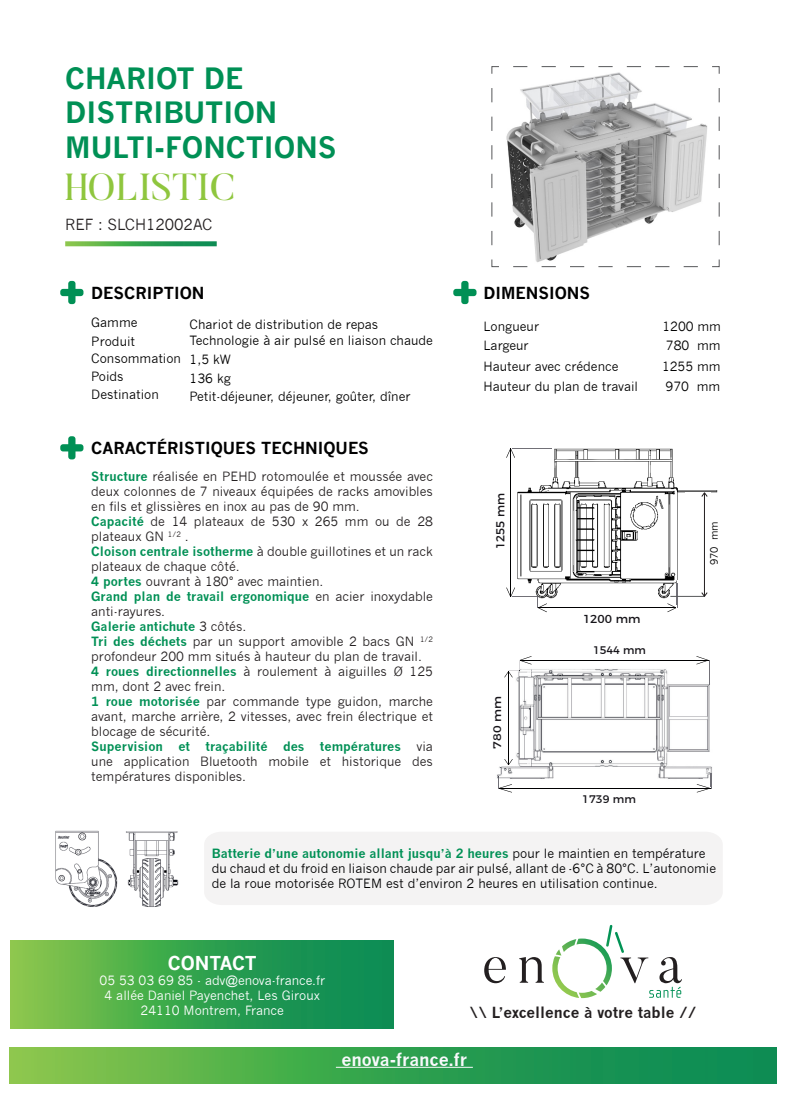
<style>
.page{position:relative;width:787px;height:1095px;background:#fff}
.page>*{position:absolute;margin:0;border:0;box-sizing:border-box;transform-origin:0 0}
.t1{font:37.5px "Butler";color:#8fc63e}
.t2{font:700 28.75px "News Gothic";color:#009055}
.t3{font:700 18.75px "News Gothic";color:#fff}
.t4{font:700 17.5px "News Gothic";color:#f9f9fc}
.t5{font:700 16.25px "News Gothic";color:#000001}
.t6{font:700 15px "News Gothic";color:#231f20}
.t7{font:15px "News Gothic";color:#231f20}
.t8{font:12.5px/15px "News Gothic";color:#231f20}
.t9{font:12.5px/15px "News Gothic";color:#000001}
.t10{font:700 12.5px "News Gothic";color:#009055}
.t11{font:12.5px "News Gothic";color:#fff}
.t12{font:11.62px "Montserrat";color:#17151a}
.t13{font:11px "Montserrat";color:#17151a}
.t14{font:11px "Montserrat";color:#17151a;scale:1.13 1}
.t15{font:10px "News Gothic";color:#000001}
.s1{font-weight:700;color:#009055}
.s2{font-weight:400;color:#231f20}
.s3{font-weight:400;color:#000001}
</style>
<div class="page">
<svg style="left:9px;top:1048px;width:768px;height:36px;background:#3ca54e"></svg>
<svg style="left:11px;top:941px;width:382px;height:88px;background:#3ca54e"></svg>
<svg style="left:65px;top:241px;width:152px;height:5px"></svg>
<div style="left:68px;top:281px;width:7px;height:23px;background:#009055;border-radius:3px"></div>
<div style="left:60px;top:289px;width:23px;height:7px;background:#009055;border-radius:3px"></div>
<svg style="left:484px;top:957px;width:22px;height:26px"></svg>
<svg style="left:519px;top:957px;width:25px;height:26px"></svg>
<svg style="left:552px;top:925px;width:130px;height:73px"></svg>
<svg style="left:491px;top:66px;width:229px;height:201px"></svg>
<img style="left:497px;top:663px;width:215px;height:116px">
<hr style="left:508px;top:671px;width:1px;height:94px;background:#000001">
<svg style="left:504px;top:759px;width:8px;height:6px"></svg>
<hr style="left:499px;top:788px;width:211px;height:1px;background:#000001">
<hr style="left:520px;top:660px;width:188px;height:1px;background:#000001">
<svg style="left:696px;top:656px;width:14px;height:28px"></svg>
<svg style="left:504px;top:656px;width:27px;height:21px"></svg>
<svg style="left:498px;top:776px;width:14px;height:16px"></svg>
<svg style="left:696px;top:774px;width:16px;height:18px"></svg>
<img style="left:506px;top:448px;width:212px;height:165px">
<div style="left:204px;top:832px;width:518px;height:73px;background:#f4f3f3"></div>
<img style="left:55px;top:830px;width:124px;height:77px">
<div style="left:461px;top:281px;width:7px;height:23px;background:#009055;border-radius:3px"></div>
<div style="left:453px;top:289px;width:23px;height:7px;background:#009055;border-radius:3px"></div>
<div style="left:68px;top:436px;width:7px;height:23px;background:#009055;border-radius:3px"></div>
<div style="left:60px;top:444px;width:23px;height:7px;background:#009055;border-radius:3px"></div>
<div style="left:685px;top:493px;width:25px;height:93px;background:#fff"></div>
<hr style="left:704px;top:493px;width:1px;height:103px;background:#231f20">
<svg style="left:687px;top:492px;width:21px;height:5px"></svg>
<svg style="left:667px;top:574px;width:41px;height:38px"></svg>
<hr style="left:336px;top:1067px;width:137px;height:1px;background:#f9f9fc">
<p class="t2" style="left:65px;top:61px;width:179px">CHARIOT DE</p>
<p class="t2" style="left:65px;top:95px;width:214px">DISTRIBUTION</p>
<p class="t2" style="left:65px;top:130px;width:273px">MULTI-FONCTIONS</p>
<p class="t1" style="left:65px;top:163px;width:171px">HOLISTIC</p>
<p class="t7" style="left:65px;top:216px;width:149px">REF : SLCH12002AC</p>
<p class="t5" style="left:91px;top:283px;width:115px">DESCRIPTION</p>
<p class="t5" style="left:483px;top:283px;width:108px">DIMENSIONS</p>
<p class="t9" style="left:91px;top:315px;width:48px">Gamme</p>
<p class="t9" style="left:483px;top:319px;width:57px">Longueur</p>
<p class="t9" style="left:91px;top:333px;width:45px">Produit</p>
<p class="t9" style="left:190px;top:317px;width:190px">Chariot de distribution de repas</p>
<p class="t9" style="left:190px;top:333px;width:245px">Technologie à air pulsé en liaison chaude</p>
<p class="t9" style="left:483px;top:338px;width:47px">Largeur</p>
<p class="t9" style="left:483px;top:359px;width:137px">Hauteur avec crédence</p>
<p class="t9" style="left:483px;top:379px;width:156px">Hauteur du plan de travail</p>
<p class="t9" style="left:91px;top:351px;width:91px">Consommation</p>
<p class="t9" style="left:190px;top:352px;width:43px">1,5 kW</p>
<p class="t9" style="left:91px;top:369px;width:34px">Poids</p>
<p class="t9" style="left:190px;top:371px;width:43px">136 kg</p>
<p class="t9" style="left:91px;top:387px;width:69px">Destination</p>
<p class="t9" style="left:190px;top:389px;width:222px">Petit-déjeuner, déjeuner, goûter, dîner</p>
<p class="t5" style="left:91px;top:438px;width:279px">CARACTÉRISTIQUES TECHNIQUES</p>
<p class="t8" style="left:91px;top:469px;width:343px;text-align:justify"><span class="s1">Structure</span> réalisée en PEHD rotomoulée et moussée avec deux colonnes de 7 niveaux équipées de racks amovibles en fils et glissières en inox au pas de 90 mm.</p>
<p class="t8" style="left:91px;top:514px;width:343px"><span class="s1">Capacité</span> de 14 plateaux de 530 x 265 mm ou de 28 plateaux GN <sup>1/2</sup> .</p>
<p class="t8" style="left:91px;top:544px;width:343px"><span class="s1">Cloison centrale isotherme</span> à double guillotines et un rack plateaux de chaque côté.</p>
<p class="t8" style="left:91px;top:574px;width:233px"><span class="s1">4 portes</span> ouvrant à 180° avec maintien.</p>
<p class="t8" style="left:91px;top:589px;width:343px"><span class="s1">Grand plan de travail ergonomique</span> en acier inoxydable anti-rayures.</p>
<p class="t10" style="left:91px;top:619px;width:156px">Galerie antichute <span class="s2">3 côtés.</span></p>
<p class="t8" style="left:91px;top:634px;width:343px"><span class="s1">Tri des déchets</span> par un support amovible 2 bacs GN <sup>1/2 </sup>profondeur 200 mm situés à hauteur du plan de travail.</p>
<p class="t8" style="left:91px;top:664px;width:343px"><span class="s1">4 roues directionnelles</span> à roulement à aiguilles Ø 125 mm, dont 2 avec frein.</p>
<p class="t8" style="left:91px;top:694px;width:343px;text-align:justify"><span class="s1">1 roue motorisée</span> par commande type guidon, marche avant, marche arrière, 2 vitesses, avec frein électrique et blocage de sécurité.</p>
<p class="t8" style="left:91px;top:739px;width:343px;text-align:justify"><span class="s1">Supervision et traçabilité des températures</span> via une application Bluetooth mobile et historique des températures disponibles.</p>
<p class="t12" style="left:491px;top:549px;width:57px;rotate:-90deg">1255 mm</p>
<p class="t14" style="left:488px;top:749px;width:48px;rotate:-90deg">780 mm</p>
<p class="t12" style="left:583px;top:609px;width:59px">1200 mm</p>
<p class="t13" style="left:593px;top:641px;width:54px">1544 mm</p>
<p class="t13" style="left:582px;top:791px;width:55px">1739 mm</p>
<p class="t9" style="left:662px;top:319px;width:60px">1200 mm</p>
<p class="t9" style="left:666px;top:338px;width:56px">780 mm</p>
<p class="t9" style="left:662px;top:359px;width:60px">1255 mm</p>
<p class="t9" style="left:665px;top:379px;width:56px">970 mm</p>
<p class="t15" style="left:708px;top:565px;width:45px;rotate:-90deg">970 mm</p>
<p class="t10" style="left:212px;top:845px;width:495px">Batterie d’une autonomie allant jusqu’à 2 heures <span class="s3">pour le maintien en température</span></p>
<p class="t9" style="left:212px;top:861px;width:506px">du chaud et du froid en liaison chaude par air pulsé, allant de -6°C à 80°C. L’autonomie de la roue motorisée ROTEM est d’environ 2 heures en utilisation continue.</p>
<p class="t3" style="left:168px;top:952px;width:91px">CONTACT</p>
<p class="t11" style="left:100px;top:974px;width:227px">05 53 03 69 85 - adv@enova-france.fr</p>
<p class="t11" style="left:105px;top:989px;width:217px">4 allée Daniel Payenchet, Les Giroux</p>
<p class="t11" style="left:141px;top:1004px;width:145px">24110 Montrem, France</p>
<p class="t6" style="left:469px;top:1003px;width:228px">\\ L’excellence à votre table //</p>
<p class="t4" style="left:341px;top:1049px;width:127px">enova-france.fr</p>
</div>
